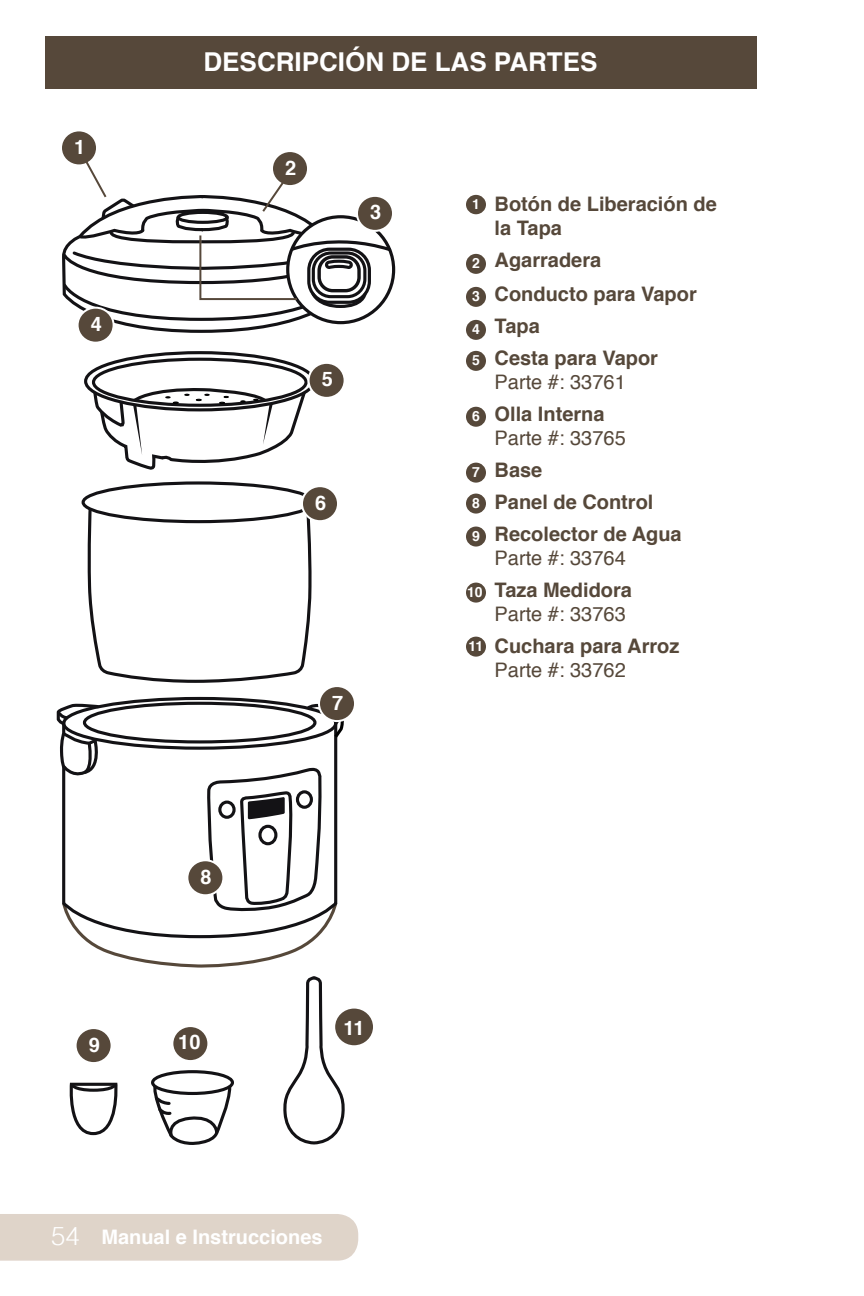
<style>
.page{position:relative;width:864px;height:1296px;background:#fff}
.page>*{position:absolute;margin:0;border:0;box-sizing:border-box;transform-origin:0 0}
.t1{font:700 26px "Helvetica";color:#fff}
.t2{font:700 20px/32px "Helvetica";color:#56483a}
.t3{font:20px "Helvetica";color:#56483a}
.t4{font:700 20px "Helvetica";color:#fff}
.t5{font:700 14px "Helvetica";color:#fff}
.s1{font-weight:300;font-size:25.4px}
</style>
<div class="page">
<div style="left:0;top:1214px;width:359px;height:47px;background:#dfd4c9"></div>
<div style="left:45px;top:36px;width:711px;height:52px;background:#56483a"></div>
<div style="left:466px;top:195px;width:20px;height:19px;background:#56483a;border-radius:50%"></div>
<div style="left:466px;top:254px;width:20px;height:20px;background:#56483a;border-radius:50%"></div>
<div style="left:466px;top:287px;width:20px;height:20px;background:#56483a;border-radius:50%"></div>
<div style="left:466px;top:320px;width:20px;height:20px;background:#56483a;border-radius:50%"></div>
<div style="left:466px;top:351px;width:20px;height:20px;background:#56483a;border-radius:50%"></div>
<div style="left:466px;top:407px;width:20px;height:20px;background:#56483a;border-radius:50%"></div>
<div style="left:466px;top:463px;width:20px;height:20px;background:#56483a;border-radius:50%"></div>
<div style="left:466px;top:494px;width:20px;height:20px;background:#56483a;border-radius:50%"></div>
<div style="left:466px;top:527px;width:20px;height:20px;background:#56483a;border-radius:50%"></div>
<div style="left:466px;top:583px;width:20px;height:20px;background:#56483a;border-radius:50%"></div>
<div style="left:466px;top:637px;width:20px;height:20px;background:#56483a;border-radius:50%"></div>
<svg style="left:59px;top:702px;width:147px;height:7px"></svg>
<svg style="left:206px;top:351px;width:112px;height:358px"></svg>
<div style="left:92px;top:358px;width:216px;height:49px;border:3px solid #131215;border-radius:50%"></div>
<div style="left:84px;top:351px;width:231px;height:60px;border:3px solid #131215;border-radius:50%"></div>
<svg style="left:87px;top:388px;width:224px;height:296px"></svg>
<svg style="left:56px;top:709px;width:288px;height:436px"></svg>
<div style="left:61px;top:130px;width:36px;height:35px;background:#56483a;border-radius:50%"></div>
<div style="left:60px;top:129px;width:38px;height:37px;border:2px solid #fff;border-radius:50%"></div>
<svg style="left:272px;top:151px;width:36px;height:35px"></svg>
<div style="left:271px;top:150px;width:38px;height:37px;border:2px solid #fff;border-radius:50%"></div>
<svg style="left:62px;top:158px;width:332px;height:175px"></svg>
<div style="left:78px;top:308px;width:36px;height:35px;background:#56483a;border-radius:50%"></div>
<div style="left:77px;top:307px;width:38px;height:37px;border:2px solid #fff;border-radius:50%"></div>
<div style="left:309px;top:363px;width:36px;height:35px;background:#56483a;border-radius:50%"></div>
<div style="left:308px;top:362px;width:38px;height:37px;border:2px solid #fff;border-radius:50%"></div>
<div style="left:302px;top:486px;width:36px;height:35px;background:#56483a;border-radius:50%"></div>
<div style="left:301px;top:485px;width:38px;height:37px;border:2px solid #fff;border-radius:50%"></div>
<div style="left:319px;top:686px;width:36px;height:35px;background:#56483a;border-radius:50%"></div>
<div style="left:318px;top:685px;width:38px;height:37px;border:2px solid #fff;border-radius:50%"></div>
<div style="left:187px;top:860px;width:36px;height:35px;background:#56483a;border-radius:50%"></div>
<div style="left:186px;top:859px;width:38px;height:37px;border:2px solid #fff;border-radius:50%"></div>
<div style="left:76px;top:1028px;width:36px;height:35px;background:#56483a;border-radius:50%"></div>
<div style="left:75px;top:1027px;width:38px;height:37px;border:2px solid #fff;border-radius:50%"></div>
<div style="left:172px;top:1026px;width:36px;height:35px;background:#56483a;border-radius:50%"></div>
<div style="left:171px;top:1025px;width:38px;height:37px;border:2px solid #fff;border-radius:50%"></div>
<div style="left:334px;top:1008px;width:40px;height:38px;background:#56483a;border-radius:50%"></div>
<div style="left:333px;top:1007px;width:42px;height:40px;border:2px solid #fff;border-radius:50%"></div>
<p class="t4" style="left:74px;top:131px;width:13px">1</p>
<p class="t4" style="left:91px;top:308px;width:13px">4</p>
<h1 class="t1" style="left:204px;top:41px;width:395px">DESCRIPCIÓN DE LAS PARTES</h1>
<p class="t4" style="left:201px;top:861px;width:13px">8</p>
<p class="t4" style="left:285px;top:151px;width:13px">2</p>
<p class="t4" style="left:370px;top:196px;width:13px">3</p>
<p class="t4" style="left:322px;top:363px;width:13px">5</p>
<p class="t4" style="left:315px;top:487px;width:13px">6</p>
<p class="t4" style="left:332px;top:686px;width:13px">7</p>
<p class="t5" style="left:472px;top:193px;width:9px">1</p>
<p class="t5" style="left:472px;top:252px;width:9px">2</p>
<p class="t5" style="left:472px;top:285px;width:9px">3</p>
<p class="t5" style="left:472px;top:318px;width:9px">4</p>
<p class="t5" style="left:472px;top:349px;width:9px">5</p>
<p class="t5" style="left:472px;top:405px;width:9px">6</p>
<p class="t5" style="left:472px;top:461px;width:9px">7</p>
<p class="t5" style="left:472px;top:492px;width:9px">8</p>
<p class="t5" style="left:472px;top:525px;width:9px">9</p>
<p class="t5" style="left:467px;top:581px;width:17px">10</p>
<p class="t5" style="left:469px;top:635px;width:16px">11</p>
<p class="t2" style="left:495px;top:192px;width:224px;line-height:24px">Botón de Liberación de la Tapa</p>
<p class="t2" style="left:495px;top:243px;width:204px;line-height:34px">Agarradera<br>Conducto para Vapor</p>
<p class="t2" style="left:495px;top:310px;width:165px">Tapa<br>Cesta para Vapor</p>
<p class="t3" style="left:495px;top:366px;width:133px">Parte #: 33761</p>
<p class="t2" style="left:495px;top:398px;width:112px">Olla Interna</p>
<p class="t3" style="left:495px;top:422px;width:133px">Parte #: 33765</p>
<p class="t2" style="left:495px;top:454px;width:189px">Base<br>Panel de Control<br>Recolector de Agua</p>
<p class="t3" style="left:495px;top:542px;width:133px">Parte #: 33764</p>
<p class="t2" style="left:495px;top:574px;width:139px">Taza Medidora</p>
<p class="t3" style="left:495px;top:598px;width:133px">Parte #: 33763</p>
<p class="t2" style="left:495px;top:630px;width:186px">Cuchara para Arroz</p>
<p class="t3" style="left:495px;top:654px;width:133px">Parte #: 33762</p>
<p class="t4" style="left:89px;top:1028px;width:13px">9</p>
<p class="t4" style="left:178px;top:1026px;width:24px">10</p>
<p class="t4" style="left:344px;top:1011px;width:23px">11</p>
<p class="t4" style="left:51px;top:1221px;width:273px"><span class="s1">54</span> Manual e Instrucciones</p>
</div>
